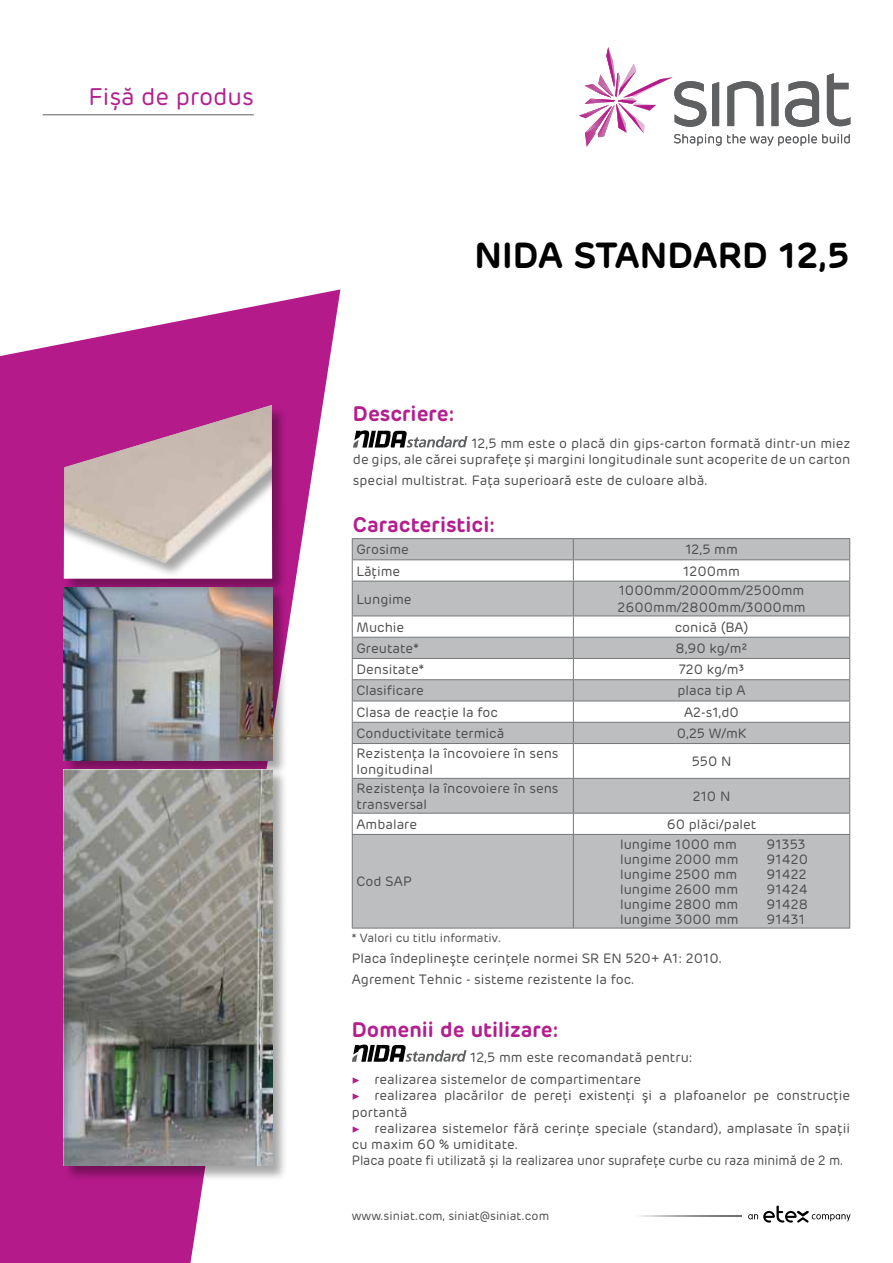
<style>
.page{position:relative;width:893px;height:1263px;background:#fff}
.page>*{position:absolute;margin:0;border:0;box-sizing:border-box;transform-origin:0 0}
.t1{font:600 36px "Rubrik";color:#000}
.t2{font:24px "Rubrik";color:#b41e8e}
.t3{font:600 21px "Rubrik";color:#b41e8e}
.t4{font:13.5px/16.2px "Rubrik";color:#4d4d4f}
.t5{font:12px "Rubrik";color:#4d4d4f}
.s1{font-family:"Minion Pro";color:#b41e8e}
</style>
<div class="page">
<hr style="left:43px;top:114px;width:211px;height:1px;background:#5f6062">
<svg style="left:0;top:289px;width:340px;height:974px;fill:#b51a8a"></svg>
<svg style="left:639px;top:1216px;width:103px;height:1px"></svg>
<svg style="left:748px;top:1205px;width:102px;height:17px"></svg>
<svg style="left:353px;top:430px;width:115px;height:18px"></svg>
<svg style="left:579px;top:47px;width:271px;height:100px"></svg>
<svg style="left:353px;top:539px;width:496px;height:389px;fill:#bcbec0"></svg>
<hr style="left:352px;top:538px;width:221px;height:1px;background:#757779">
<hr style="left:573px;top:538px;width:277px;height:1px;background:#757779">
<hr style="left:352px;top:559px;width:221px;height:1px;background:#757779">
<svg style="left:352px;top:539px;width:1px;height:42px"></svg>
<hr style="left:573px;top:559px;width:277px;height:1px;background:#757779">
<svg style="left:573px;top:539px;width:1px;height:42px"></svg>
<svg style="left:849px;top:539px;width:1px;height:42px"></svg>
<hr style="left:352px;top:581px;width:221px;height:1px;background:#757779">
<hr style="left:352px;top:581px;width:1px;height:34px;background:#757779">
<hr style="left:573px;top:581px;width:277px;height:1px;background:#757779">
<hr style="left:573px;top:581px;width:1px;height:34px;background:#757779">
<hr style="left:849px;top:581px;width:1px;height:34px;background:#757779">
<hr style="left:352px;top:779px;width:1px;height:34px;background:#757779">
<hr style="left:573px;top:779px;width:1px;height:34px;background:#757779">
<hr style="left:849px;top:779px;width:1px;height:34px;background:#757779">
<hr style="left:352px;top:615px;width:221px;height:1px;background:#757779">
<hr style="left:352px;top:637px;width:221px;height:1px;background:#757779">
<hr style="left:573px;top:615px;width:277px;height:1px;background:#757779">
<hr style="left:573px;top:637px;width:277px;height:1px;background:#757779">
<hr style="left:352px;top:658px;width:221px;height:1px;background:#757779">
<hr style="left:352px;top:679px;width:221px;height:1px;background:#757779">
<hr style="left:573px;top:658px;width:277px;height:1px;background:#757779">
<hr style="left:573px;top:679px;width:277px;height:1px;background:#757779">
<hr style="left:352px;top:701px;width:221px;height:1px;background:#757779">
<svg style="left:352px;top:616px;width:1px;height:127px"></svg>
<hr style="left:352px;top:722px;width:221px;height:1px;background:#757779">
<hr style="left:573px;top:701px;width:277px;height:1px;background:#757779">
<svg style="left:573px;top:616px;width:1px;height:127px"></svg>
<svg style="left:849px;top:616px;width:1px;height:127px"></svg>
<hr style="left:573px;top:722px;width:277px;height:1px;background:#757779">
<hr style="left:352px;top:743px;width:221px;height:1px;background:#757779">
<hr style="left:352px;top:744px;width:1px;height:34px;background:#757779">
<hr style="left:352px;top:778px;width:221px;height:1px;background:#757779">
<hr style="left:573px;top:743px;width:277px;height:1px;background:#757779">
<hr style="left:573px;top:744px;width:1px;height:34px;background:#757779">
<hr style="left:849px;top:744px;width:1px;height:34px;background:#757779">
<hr style="left:573px;top:778px;width:277px;height:1px;background:#757779">
<hr style="left:352px;top:813px;width:221px;height:1px;background:#757779">
<svg style="left:352px;top:813px;width:1px;height:21px"></svg>
<hr style="left:573px;top:813px;width:277px;height:1px;background:#757779">
<svg style="left:573px;top:813px;width:1px;height:21px"></svg>
<svg style="left:849px;top:813px;width:1px;height:21px"></svg>
<hr style="left:352px;top:834px;width:221px;height:1px;background:#757779">
<hr style="left:352px;top:835px;width:1px;height:93px;background:#757779">
<hr style="left:352px;top:928px;width:221px;height:1px;background:#757779">
<hr style="left:573px;top:834px;width:277px;height:1px;background:#757779">
<hr style="left:573px;top:835px;width:1px;height:93px;background:#757779">
<hr style="left:849px;top:835px;width:1px;height:93px;background:#757779">
<hr style="left:573px;top:928px;width:277px;height:1px;background:#757779">
<div style="left:63px;top:586px;width:225px;height:190px;background:#000;opacity:.35"></div>
<img style="left:64px;top:594px;width:208px;height:167px">
<div style="left:63px;top:769px;width:225px;height:412px;background:#000;opacity:.35"></div>
<img style="left:64px;top:769px;width:208px;height:396px">
<div style="left:63px;top:405px;width:225px;height:189px;background:#000;opacity:.35"></div>
<img style="left:64px;top:405px;width:208px;height:174px">
<svg style="left:352px;top:1044px;width:114px;height:18px"></svg>
<h2 class="t2" style="left:89px;top:81px;width:167px">Fișă de produs</h2>
<h1 class="t1" style="left:475px;top:233px;width:376px">NIDA STANDARD 12,5</h1>
<h3 class="t3" style="left:353px;top:400px;width:103px">Descriere:</h3>
<p class="t4" style="left:353px;top:435px;width:499px;text-align:right">12,5 mm este o placă din gips-carton formată dintr-un miez<br>de gips, ale cărei suprafeţe și margini longitudinale sunt acoperite de un carton</p>
<p class="t4" style="left:353px;top:472px;width:357px">special multistrat. Faţa superioară este de culoare albă.</p>
<h3 class="t3" style="left:353px;top:511px;width:143px">Caracteristici:</h3>
<p class="t4" style="left:356px;top:541px;width:54px">Grosime</p>
<p class="t4" style="left:685px;top:541px;width:54px">12,5 mm</p>
<p class="t4" style="left:356px;top:563px;width:45px">Lăţime</p>
<p class="t4" style="left:683px;top:563px;width:58px">1200mm</p>
<p class="t4" style="left:356px;top:591px;width:57px">Lungime</p>
<p class="t4" style="left:617px;top:583px;width:190px">1000mm/2000mm/2500mm<br>2600mm/2800mm/3000mm</p>
<p class="t4" style="left:356px;top:619px;width:49px">Muchie</p>
<p class="t4" style="left:675px;top:619px;width:75px">conică (BA)</p>
<p class="t4" style="left:356px;top:640px;width:64px">Greutate*</p>
<p class="t4" style="left:675px;top:640px;width:74px">8,90 kg/m²</p>
<p class="t4" style="left:356px;top:661px;width:69px">Densitate*</p>
<p class="t4" style="left:679px;top:661px;width:67px">720 kg/m³</p>
<p class="t4" style="left:356px;top:682px;width:69px">Clasificare</p>
<p class="t4" style="left:677px;top:682px;width:70px">placa tip A</p>
<p class="t4" style="left:356px;top:704px;width:143px">Clasa de reacţie la foc</p>
<p class="t4" style="left:684px;top:704px;width:56px">A2-s1,d0</p>
<p class="t4" style="left:356px;top:725px;width:149px">Conductivitate termică</p>
<p class="t4" style="left:677px;top:725px;width:71px">0,25 W/mK</p>
<p class="t4" style="left:356px;top:745px;width:204px">Rezistenţa la încovoiere în sens longitudinal</p>
<p class="t4" style="left:692px;top:753px;width:41px">550 N</p>
<p class="t4" style="left:356px;top:780px;width:204px">Rezistenţa la încovoiere în sens transversal</p>
<p class="t4" style="left:693px;top:788px;width:39px">210 N</p>
<p class="t4" style="left:356px;top:816px;width:62px">Ambalare</p>
<p class="t4" style="left:667px;top:816px;width:91px">60 plăci/palet</p>
<p class="t4" style="left:356px;top:873px;width:57px">Cod SAP</p>
<p class="t4" style="left:620px;top:836px;width:118px">lungime 1000 mm</p>
<p class="t4" style="left:767px;top:836px;width:41px">91353</p>
<p class="t4" style="left:620px;top:851px;width:120px">lungime 2000 mm</p>
<p class="t4" style="left:767px;top:851px;width:43px">91420</p>
<p class="t4" style="left:620px;top:866px;width:119px">lungime 2500 mm</p>
<p class="t4" style="left:767px;top:866px;width:42px">91422</p>
<p class="t4" style="left:620px;top:881px;width:120px">lungime 2600 mm</p>
<p class="t4" style="left:767px;top:881px;width:43px">91424</p>
<p class="t4" style="left:620px;top:896px;width:120px">lungime 2800 mm</p>
<p class="t4" style="left:767px;top:896px;width:43px">91428</p>
<p class="t4" style="left:620px;top:911px;width:120px">lungime 3000 mm</p>
<p class="t4" style="left:767px;top:911px;width:40px">91431</p>
<p class="t5" style="left:352px;top:930px;width:151px">* Valori cu titlu informativ.</p>
<p class="t4" style="left:352px;top:948px;width:372px;line-height:21px">Placa îndeplineşte cerinţele normei SR EN 520+ A1: 2010.<br>Agrement Tehnic - sisteme rezistente la foc.</p>
<h3 class="t3" style="left:352px;top:1016px;width:208px">Domenii de utilizare:</h3>
<p class="t4" style="left:352px;top:1046px;width:342px;line-height:22.5px;text-indent:118px">12,5 mm este recomandată pentru: <span class="s1">▶</span> realizarea sistemelor de compartimentare</p>
<p class="t4" style="left:352px;top:1087px;width:500px"><span class="s1">▶</span> realizarea placărilor de pereţi existenţi şi a plafoanelor pe construcţie portantă<br><span class="s1">▶</span> realizarea sistemelor fără cerinţe speciale (standard), amplasate în spaţii cu maxim 60 % umiditate.<br>Placa poate fi utilizată și la realizarea unor suprafeţe curbe cu raza minimă de 2 m.</p>
<p class="t5" style="left:352px;top:1208px;width:199px">www.siniat.com, siniat@siniat.com</p>
</div>
